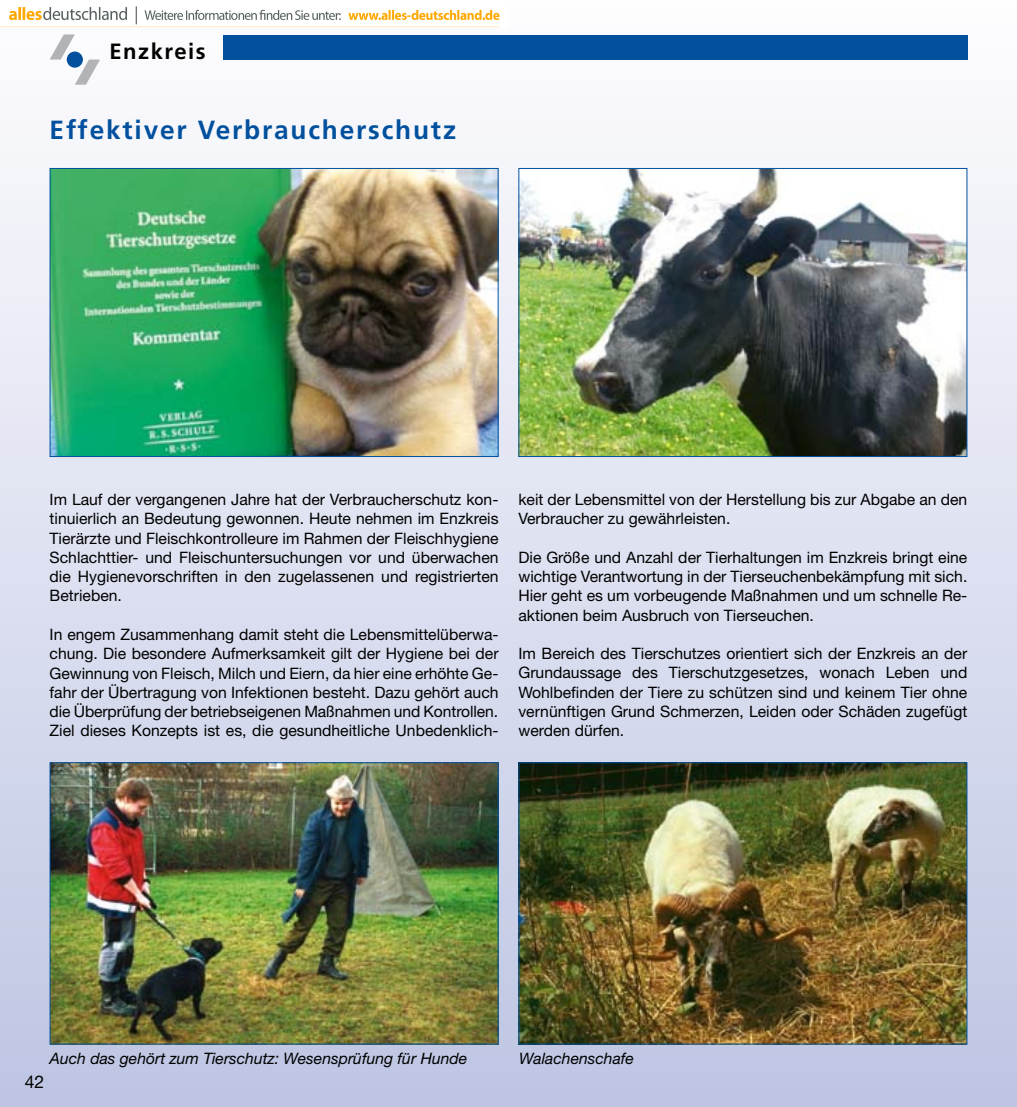
<style>
.page{position:relative;width:1017px;height:1107px;background:#fff}
.page>*{position:absolute;margin:0;border:0;box-sizing:border-box;transform-origin:0 0}
.t1{font:700 26.25px "Frutiger LT Std";letter-spacing:.07em;color:#00509e}
.t2{font:700 22.05px "Frutiger";letter-spacing:.07em;color:#000}
.t3{font:17.5px "Helvetica Neue LT Std";color:#000}
.t4{font:15.75px/19.2px "Helvetica Neue LT Std";color:#000;text-align:justify}
.t5{font:italic 15.75px "Helvetica Neue LT Std";color:#000}
</style>
<div class="page">
<div style="left:0;top:0;width:1017px;height:1106px;background:linear-gradient(to bottom,#fffeff,#bcc4e2)"></div>
<div style="left:223px;top:35px;width:744px;height:25px;background:#00509e"></div>
<svg style="left:50px;top:34px;width:50px;height:51px"></svg>
<svg style="left:1016px;top:0;width:1px;height:1106px"></svg>
<img style="left:52px;top:170px;width:445px;height:285px">
<div style="left:50px;top:168px;width:449px;height:289px;border:1px solid #00509e"></div>
<img style="left:520px;top:170px;width:445px;height:285px">
<div style="left:518px;top:168px;width:449px;height:289px;border:1px solid #00509e"></div>
<img style="left:520px;top:764px;width:445px;height:278px">
<div style="left:518px;top:762px;width:449px;height:282px;border:1px solid #00509e"></div>
<img style="left:52px;top:764px;width:445px;height:278px">
<div style="left:50px;top:762px;width:449px;height:282px;border:1px solid #00509e"></div>
<img style="left:0;top:0;width:508px;height:27px">
<h2 class="t2" style="left:109px;top:39px;width:98px">Enzkreis</h2>
<h1 class="t1" style="left:50px;top:114px;width:408px">Effektiver Verbraucherschutz</h1>
<p class="t4" style="left:50px;top:489px;width:450px">Im Lauf der vergangenen Jahre hat der Verbraucherschutz kon&shy;tinuierlich an Bedeutung gewonnen. Heute nehmen im Enzkreis Tierärzte und Fleischkontrolleure im Rahmen der Fleischhygiene Schlachttier- und Fleischuntersuchungen vor und überwachen die Hygienevorschriften in den zugelassenen und registrierten Betrieben.</p>
<p class="t4" style="left:50px;top:624px;width:450px">In engem Zusammenhang damit steht die Lebensmittelüberwa&shy;chung. Die besondere Aufmerksamkeit gilt der Hygiene bei der Gewinnung von Fleisch, Milch und Eiern, da hier eine erhöhte Ge&shy;fahr der Übertragung von Infektionen besteht. Dazu gehört auch die Überprüfung der betriebseigenen Maßnahmen und Kontrollen.<br>Ziel dieses Konzepts ist es, die gesundheitliche Unbedenklich-</p>
<p class="t4" style="left:518px;top:489px;width:450px">keit der Lebensmittel von der Herstellung bis zur Abgabe an den<br>Verbraucher zu gewährleisten.</p>
<p class="t4" style="left:518px;top:547px;width:450px">Die Größe und Anzahl der Tierhaltungen im Enzkreis bringt eine wichtige Verantwortung in der Tierseuchenbekämpfung mit sich.<br>Hier geht es um vorbeugende Maßnahmen und um schnelle Re&shy;aktionen beim Ausbruch von Tierseuchen.</p>
<p class="t4" style="left:518px;top:643px;width:450px">Im Bereich des Tierschutzes orientiert sich der Enzkreis an der Grundaussage des Tierschutzgesetzes, wonach Leben und Wohlbefinden der Tiere zu schützen sind und keinem Tier ohne vernünftigen Grund Schmerzen, Leiden oder Schäden zugefügt werden dürfen.</p>
<p class="t5" style="left:50px;top:1048px;width:419px">Auch das gehört zum Tierschutz: Wesensprüfung für Hunde</p>
<p class="t5" style="left:519px;top:1048px;width:116px">Walachenschafe</p>
<p class="t3" style="left:25px;top:1070px;width:21px">42</p>
</div>
